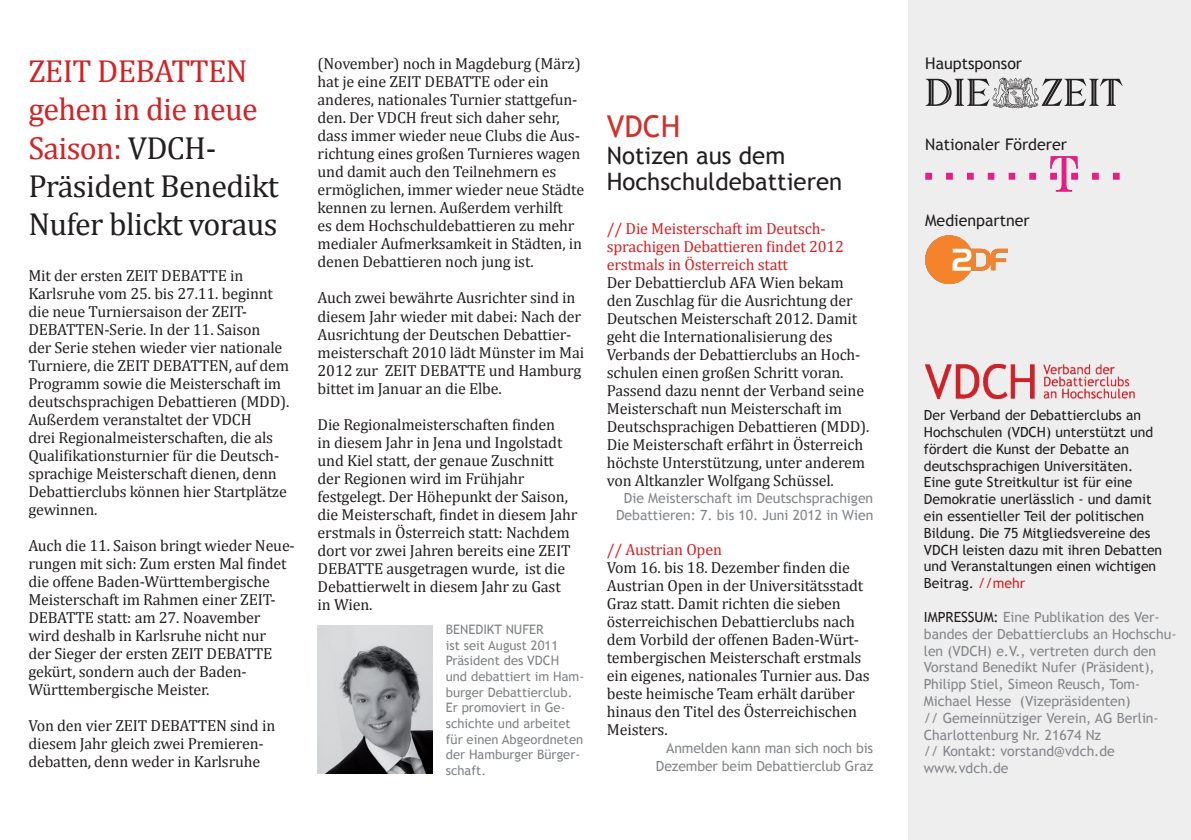
<style>
.page{position:relative;width:1191px;height:840px;background:#fff}
.page>*{position:absolute;margin:0;border:0;box-sizing:border-box;transform-origin:0 0}
.t1{font:32px/38.4px "Cambria";letter-spacing:-.02em;color:#231f20}
.t2{font:30px "Trebuchet MS";color:#d1302a}
.t3{font:24px/26px "Trebuchet MS";color:#231f20}
.t4{font:16px/18px "Cambria";letter-spacing:-.01em;color:#231f20}
.t5{font:16px/18px "Cambria";letter-spacing:-.01em;color:#cf2326}
.t6{font:16px "Trebuchet MS";color:#231f20}
.t7{font:14px/16.8px "Trebuchet MS";color:#848689;text-align:center}
.t8{font:14px/16.8px "Trebuchet MS";color:#231f20}
.t9{font:13px/15.6px "Trebuchet MS";color:#808285}
.s1{color:#cf2326}
.s2{color:#231f20}
</style>
<div class="page">
<div style="left:909px;top:0;width:282px;height:839px;background:#eeeeef"></div>
<img style="left:925px;top:157px;width:194px;height:34px">
<img style="left:925px;top:236px;width:82px;height:47px">
<svg style="left:925px;top:78px;width:197px;height:30px"></svg>
<img style="left:924px;top:363px;width:211px;height:37px">
<img style="left:317px;top:625px;width:116px;height:148px">
<h1 class="t1" style="left:28px;top:51px;width:252px"><span class="s1">ZEIT DEBATTEN gehen in die neue<br>Saison:</span> VDCH-<br>Präsident Benedikt<br>Nufer blickt voraus</h1>
<p class="t4" style="left:28px;top:266px;width:262px">Mit der ersten ZEIT DEBATTE in Karlsruhe vom 25. bis 27.11. beginnt die neue Turniersaison der ZEIT-DEBATTEN-Serie. In der 11. Saison<br>der Serie stehen wieder vier nationale Turniere, die ZEIT DEBATTEN, auf dem Programm sowie die Meisterschaft im deutschsprachigen Debattieren (MDD).<br>Außerdem veranstaltet der VDCH<br>drei Regionalmeisterschaften, die als Qualifikationsturnier für die Deutsch&shy;sprachige Meisterschaft dienen, denn Debattierclubs können hier Startplätze gewinnen.</p>
<p class="t4" style="left:28px;top:536px;width:268px">Auch die 11. Saison bringt wieder Neue&shy;rungen mit sich: Zum ersten Mal findet die offene Baden-Württembergische Meisterschaft im Rahmen einer ZEIT-DEBATTE statt: am 27. Noavember wird deshalb in Karlsruhe nicht nur<br>der Sieger der ersten ZEIT DEBATTE gekürt, sondern auch der Baden-Württembergische Meister.</p>
<p class="t4" style="left:28px;top:716px;width:248px">Von den vier ZEIT DEBATTEN sind in diesem Jahr gleich zwei Premieren&shy;debatten, denn weder in Karlsruhe</p>
<p class="t4" style="left:317px;top:55px;width:268px">(November) noch in Magdeburg (März) hat je eine ZEIT DEBATTE oder ein anderes, nationales Turnier stattgefun&shy;den. Der VDCH freut sich daher sehr, dass immer wieder neue Clubs die Aus&shy;richtung eines großen Turnieres wagen und damit auch den Teilnehmern es ermöglichen, immer wieder neue Städte kennen zu lernen. Außerdem verhilft<br>es dem Hochschuldebattieren zu mehr medialer Aufmerksamkeit in Städten, in denen Debattieren noch jung ist.</p>
<p class="t4" style="left:317px;top:289px;width:268px">Auch zwei bewährte Ausrichter sind in diesem Jahr wieder mit dabei: Nach der Ausrichtung der Deutschen Debattier&shy;meisterschaft 2010 lädt Münster im Mai 2012 zur ZEIT DEBATTE und Hamburg bittet im Januar an die Elbe.</p>
<p class="t4" style="left:317px;top:415px;width:261px">Die Regionalmeisterschaften finden<br>in diesem Jahr in Jena und Ingolstadt und Kiel statt, der genaue Zuschnitt der Regionen wird im Frühjahr festgelegt. Der Höhepunkt der Saison, die Meisterschaft, findet in diesem Jahr erstmals in Österreich statt: Nachdem dort vor zwei Jahren bereits eine ZEIT DEBATTE ausgetragen wurde, ist die Debattierwelt in diesem Jahr zu Gast in Wien.</p>
<p class="t9" style="left:446px;top:621px;width:140px">BEnedikt Nufer<br>ist seit August 2011<br>Präsident des VDCH<br>und debattiert im Ham&shy;burger Debattierclub.<br>Er promoviert in Ge&shy;schichte und arbeitet für einen Abgeordneten der Hamburger Bürger&shy;schaft.</p>
<h2 class="t2" style="left:607px;top:109px;width:75px">VDCH</h2>
<h3 class="t3" style="left:607px;top:143px;width:237px">Notizen aus dem<br>Hochschuldebattieren</h3>
<p class="t5" style="left:607px;top:219px;width:239px">// Die Meisterschaft im Deutsch&shy;sprachigen Debattieren findet 2012 erstmals in Österreich statt</p>
<p class="t4" style="left:607px;top:273px;width:264px">Der Debattierclub AFA Wien bekam den Zuschlag für die Ausrichtung der Deutschen Meisterschaft 2012. Damit geht die Internationalisierung des Verbands der Debattierclubs an Hoch&shy;schulen einen großen Schritt voran.<br>Passend dazu nennt der Verband seine Meisterschaft nun Meisterschaft im Deutschsprachigen Debattieren (MDD).<br>Die Meisterschaft erfährt in Österreich höchste Unterstützung, unter anderem von Altkanzler Wolfgang Schüssel.</p>
<p class="t7" style="left:616px;top:489px;width:259px">Die Meisterschaft im Deutschsprachigen<br>Debattieren: 7. bis 10. Juni 2012 in Wien</p>
<p class="t5" style="left:607px;top:540px;width:117px">// Austrian Open</p>
<p class="t4" style="left:607px;top:558px;width:264px">Vom 16. bis 18. Dezember finden die Austrian Open in der Universitätsstadt Graz statt. Damit richten die sieben österreichischen Debattierclubs nach dem Vorbild der offenen Baden-Würt&shy;tembergischen Meisterschaft erstmals ein eigenes, nationales Turnier aus. Das beste heimische Team erhält darüber hinaus den Titel des Österreichischen Meisters.</p>
<p class="t7" style="left:656px;top:738px;width:219px;line-height:18px;text-align:right">Anmelden kann man sich noch bis<br>Dezember beim Debattierclub Graz</p>
<p class="t6" style="left:925px;top:53px;width:98px">Hauptsponsor</p>
<p class="t6" style="left:925px;top:135px;width:143px">Nationaler Förderer</p>
<p class="t6" style="left:925px;top:210px;width:106px">Medienpartner</p>
<p class="t8" style="left:924px;top:406px;width:240px">Der Verband der Debattierclubs an Hochschulen (VDCH) unterstützt und fördert die Kunst der Debatte an deutschsprachigen Universitäten.<br>Eine gute Streitkultur ist für eine Demokratie unerlässlich - und damit ein essentieller Teil der politischen Bildung. Die 75 Mitgliedsvereine des VDCH leisten dazu mit ihren Debatten und Veranstaltungen einen wichtigen Beitrag. <span class="s1">//mehr</span></p>
<p class="t7" style="left:924px;top:608px;width:254px;text-align:left"><span class="s2">IMPRESSUM:</span> Eine Publikation des Ver&shy;bandes der Debattierclubs an Hochschu&shy;len (VDCH) e.V., vertreten durch den Vorstand Benedikt Nufer (Präsident), Philipp Stiel, Simeon Reusch, Tom-Michael Hesse (Vizepräsidenten)<br>// Gemeinnütziger Verein, AG Berlin-Charlottenburg Nr. 21674 Nz<br>// Kontakt: vorstand@vdch.de www.vdch.de</p>
</div>
